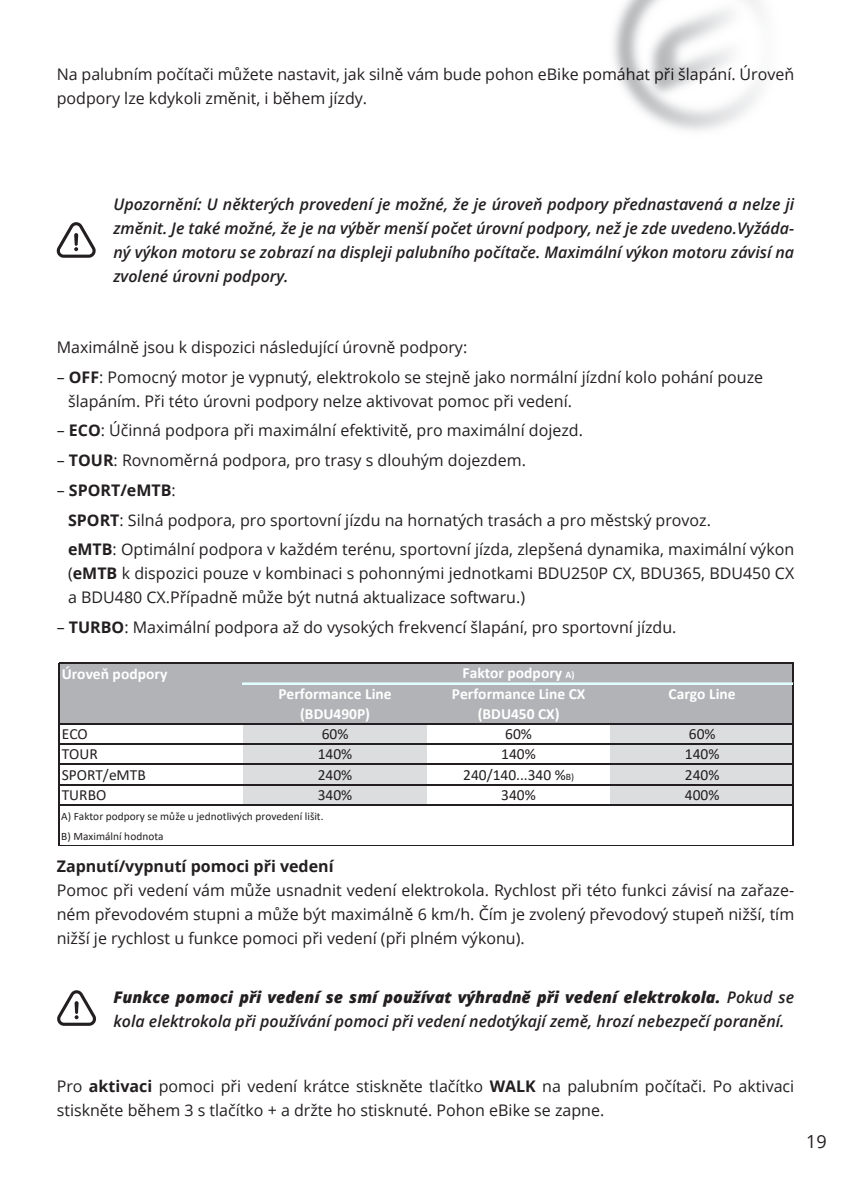
<style>
.page{position:relative;width:851px;height:1191px;background:#fff}
.page>*{position:absolute;margin:0;border:0;box-sizing:border-box;transform-origin:0 0}
.t1{font:18px "Open Sans";color:#231f20}
.nadpis_hlavni{font:16px/24px "Open Sans";color:#231f20}
.nadpis_hlavni-2{font:italic 600 16px/24px "Open Sans";color:#231f20;text-align:justify}
.nadpis_hlavni-3{font:700 16px "Open Sans";color:#231f20}
.t2{font:700 15.4px "Calibri";color:#fff}
.t3{font:15.4px "Calibri";color:#231f20}
.t4{font:11.2px/20.2px "Calibri";letter-spacing:.005em;color:#231f20}
.s1{font-weight:700}
.s2{font-weight:400}
.s3{font-size:9.8px}
.s4{font-weight:800}
</style>
<div class="page">
<svg style="left:57px;top:222px;width:39px;height:36px"></svg>
<div style="left:60px;top:664px;width:733px;height:60px;background:#b2b3b7"></div>
<div style="left:242px;top:724px;width:184px;height:20px;background:#dcdddf"></div>
<div style="left:609px;top:724px;width:184px;height:20px;background:#dcdddf"></div>
<div style="left:242px;top:744px;width:184px;height:20px;background:#dcdddf"></div>
<div style="left:609px;top:744px;width:184px;height:20px;background:#dcdddf"></div>
<div style="left:242px;top:764px;width:184px;height:21px;background:#dcdddf"></div>
<div style="left:609px;top:764px;width:184px;height:21px;background:#dcdddf"></div>
<div style="left:242px;top:784px;width:184px;height:21px;background:#dcdddf"></div>
<div style="left:609px;top:784px;width:184px;height:21px;background:#dcdddf"></div>
<hr style="left:58px;top:662px;width:2px;height:183px;background:#231f20">
<hr style="left:792px;top:664px;width:1px;height:181px;background:#231f20">
<hr style="left:60px;top:662px;width:733px;height:2px;background:#231f20">
<hr style="left:242px;top:682px;width:550px;height:1px;background:#e1ffff">
<hr style="left:242px;top:683px;width:550px;height:1px;background:#e1ffff">
<hr style="left:60px;top:723px;width:733px;height:1px;background:#231f20">
<hr style="left:60px;top:743px;width:733px;height:2px;background:#231f20">
<hr style="left:60px;top:764px;width:733px;height:1px;background:#231f20">
<hr style="left:60px;top:784px;width:733px;height:1px;background:#231f20">
<hr style="left:60px;top:804px;width:733px;height:1px;background:#231f20">
<hr style="left:60px;top:844px;width:733px;height:1px;background:#231f20">
<svg style="left:57px;top:990px;width:39px;height:35px"></svg>
<p class="nadpis_hlavni" style="left:57px;top:62px;width:739px">Na palubním počítači můžete nastavit, jak silně vám bude pohon eBike pomáhat při šlapání. Úroveň podpory lze kdykoli změnit, i během jízdy.</p>
<p class="nadpis_hlavni-2" style="left:113px;top:192px;width:682px">Upozornění: U některých provedení je možné, že je úroveň podpory přednastavená a nelze ji změnit. Je také možné, že je na výběr menší počet úrovní podpory, než je zde uvedeno.Vyžáda&shy;ný výkon motoru se zobrazí na displeji palubního počítače. Maximální výkon motoru závisí na zvolené úrovni podpory.</p>
<p class="nadpis_hlavni" style="left:57px;top:335px;width:412px">Maximálně jsou k dispozici následující úrovně podpory:</p>
<p class="nadpis_hlavni" style="left:57px;top:364px;width:708px">– <span class="s1">OFF</span>: Pomocný motor je vypnutý, elektrokolo se stejně jako normální jízdní kolo pohání pouze</p>
<p class="nadpis_hlavni" style="left:68px;top:388px;width:505px">šlapáním. Při této úrovni podpory nelze aktivovat pomoc při vedení.</p>
<p class="nadpis_hlavni" style="left:57px;top:418px;width:527px">– <span class="s1">ECO</span>: Účinná podpora při maximální efektivitě, pro maximální dojezd.</p>
<p class="nadpis_hlavni" style="left:57px;top:448px;width:470px">– <span class="s1">TOUR</span>: Rovnoměrná podpora, pro trasy s dlouhým dojezdem.</p>
<p class="nadpis_hlavni-3" style="left:57px;top:479px;width:120px"><span class="s2">–</span> SPORT/eMTB<span class="s2">:</span></p>
<p class="nadpis_hlavni" style="left:68px;top:507px;width:644px"><span class="s1">SPORT</span>: Silná podpora, pro sportovní jízdu na hornatých trasách a pro městský provoz.</p>
<p class="nadpis_hlavni" style="left:68px;top:537px;width:727px;text-align:justify"><span class="s1">eMTB</span>: Optimální podpora v každém terénu, sportovní jízda, zlepšená dynamika, maximální výkon (<span class="s1">eMTB</span> k dispozici pouze v kombinaci s pohonnými jednotkami BDU250P CX, BDU365, BDU450 CX a BDU480 CX.Případně může být nutná aktualizace softwaru.)</p>
<p class="nadpis_hlavni" style="left:57px;top:614px;width:621px">– <span class="s1">TURBO</span>: Maximální podpora až do vysokých frekvencí šlapání, pro sportovní jízdu.</p>
<p class="t2" style="left:62px;top:662px;width:107px">Úroveň podpory</p>
<p class="t2" style="left:462px;top:662px;width:113px">Faktor podpory <span class="s3">A)</span></p>
<p class="t2" style="left:278px;top:683px;width:115px">Performance Line</p>
<p class="t2" style="left:452px;top:683px;width:135px">Performance Line CX</p>
<p class="t2" style="left:668px;top:683px;width:68px">Cargo Line</p>
<p class="t2" style="left:300px;top:703px;width:71px">(BDU490P)</p>
<p class="t2" style="left:477px;top:703px;width:83px">(BDU450 CX)</p>
<p class="t3" style="left:62px;top:723px;width:28px">ECO</p>
<p class="t3" style="left:322px;top:723px;width:28px">60%</p>
<p class="t3" style="left:505px;top:723px;width:28px">60%</p>
<p class="t3" style="left:688px;top:723px;width:28px">60%</p>
<p class="t3" style="left:62px;top:743px;width:38px">TOUR</p>
<p class="t3" style="left:318px;top:743px;width:36px">140%</p>
<p class="t3" style="left:501px;top:743px;width:36px">140%</p>
<p class="t3" style="left:684px;top:743px;width:36px">140%</p>
<p class="t3" style="left:62px;top:764px;width:86px">SPORT/eMTB</p>
<p class="t3" style="left:318px;top:764px;width:36px">240%</p>
<p class="t3" style="left:463px;top:763px;width:112px">240/140...340 %<span class="s3">B)</span></p>
<p class="t3" style="left:684px;top:764px;width:36px">240%</p>
<p class="t3" style="left:62px;top:784px;width:46px">TURBO</p>
<p class="t3" style="left:318px;top:784px;width:36px">340%</p>
<p class="t3" style="left:501px;top:784px;width:36px">340%</p>
<p class="t3" style="left:684px;top:784px;width:36px">400%</p>
<p class="t4" style="left:61px;top:806px;width:264px">A) Faktor podpory se může u jednotlivých provedení lišit.<br>B) Maximální hodnota</p>
<p class="nadpis_hlavni-3" style="left:57px;top:854px;width:278px">Zapnutí/vypnutí pomoci při vedení</p>
<p class="nadpis_hlavni" style="left:57px;top:877px;width:739px;text-align:justify">Pomoc při vedení vám může usnadnit vedení elektrokola. Rychlost při této funkci závisí na zařaze&shy;ném převodovém stupni a může být maximálně 6 km/h. Čím je zvolený převodový stupeň nižší, tím nižší je rychlost u funkce pomoci při vedení (při plném výkonu).</p>
<p class="nadpis_hlavni-2" style="left:113px;top:985px;width:682px"><span class="s4">Funkce pomoci při vedení se smí používat výhradně při vedení elektrokola.</span> Pokud se kola elektrokola při používání pomoci při vedení nedotýkají země, hrozí nebezpečí poranění.</p>
<p class="nadpis_hlavni" style="left:57px;top:1073px;width:739px">Pro <span class="s1">aktivaci</span> pomoci při vedení krátce stiskněte tlačítko <span class="s1">WALK</span> na palubním počítači. Po aktivaci stiskněte během 3 s tlačítko + a držte ho stisknuté. Pohon eBike se zapne.</p>
<p class="t1" style="left:806px;top:1129px;width:22px">19</p>
</div>
